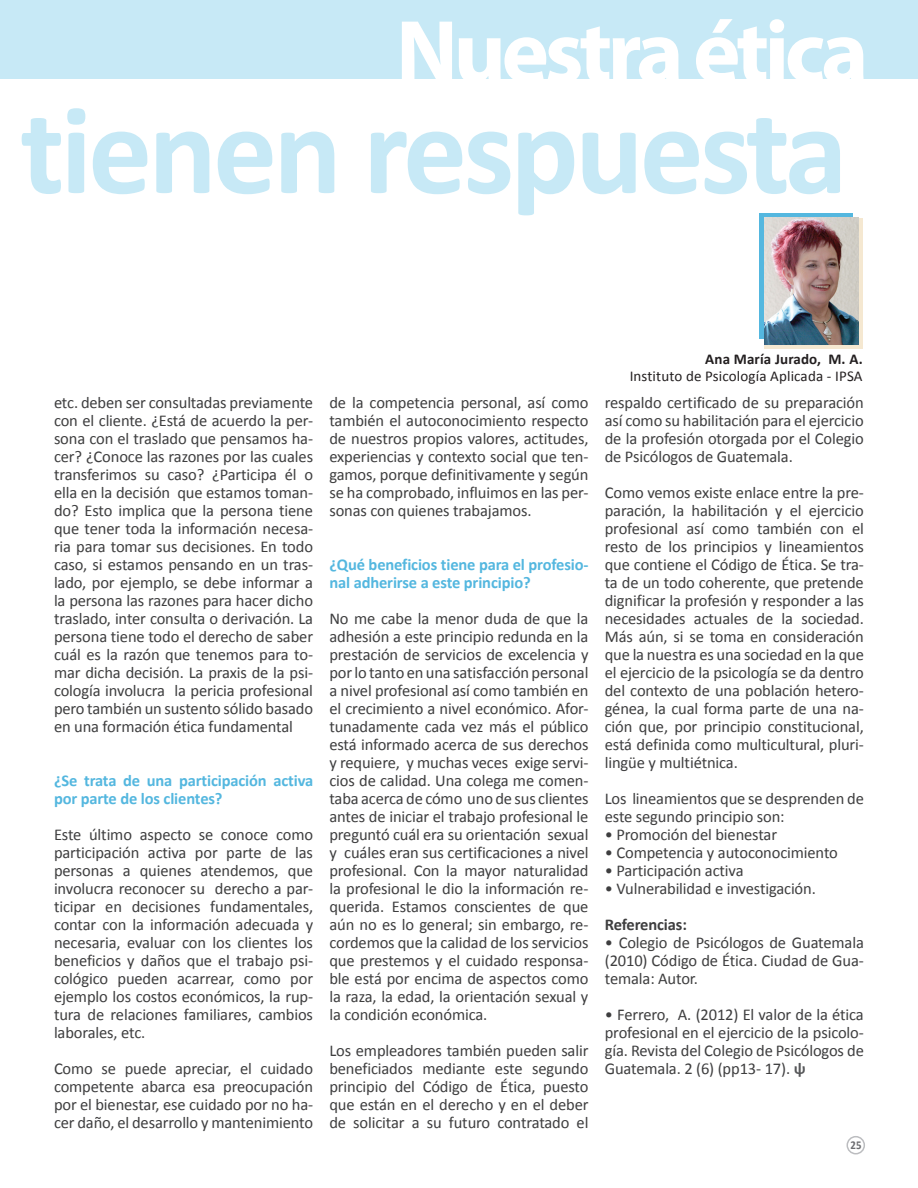
<style>
.page{position:relative;width:918px;height:1188px;background:#fff}
.page>*{position:absolute;margin:0;border:0;box-sizing:border-box;transform-origin:0 0}
.t1{font:700 127.5px "Calibri";letter-spacing:-.03em;color:#c7e9f6}
.t2{font:700 90px "Myriad Pro";letter-spacing:-.05em;color:#fff}
.t3{font:16.5px/18px "Calibri";letter-spacing:-.01em;color:#3e3e3f;text-align:justify}
.t4{font:700 16.5px/18px "Calibri";letter-spacing:-.01em;color:#54b7df}
.t5{font:700 16.5px "Calibri";letter-spacing:-.01em;color:#3e3e3f}
.t6{font:15px "Calibri";letter-spacing:.01em;color:#231f20}
.t7{font:700 15px "Calibri";letter-spacing:.01em;color:#231f20}
.t8{font:700 12px "Calibri";color:#6c6d70;scale:.9 1}
.s1{font-weight:700;color:#57585a}
</style>
<div class="page">
<div style="left:847px;top:1136px;width:18px;height:18px;border:2px solid #bcbdc0;border-radius:50%"></div>
<div style="left:0;top:0;width:918px;height:78px;background:#c7e9f6"></div>
<div style="left:759px;top:214px;width:93px;height:125px;background:#54b7df"></div>
<svg style="left:764px;top:218px;width:99px;height:131px"></svg>
<img style="left:764px;top:218px;width:94px;height:127px">
<h2 class="t2" style="left:396px;top:-7px;width:474px">Nuestra ética</h2>
<h1 class="t1" style="left:20px;top:71px;width:829px">tienen respuesta</h1>
<p class="t3" style="left:54px;top:394px;width:261px">etc. deben ser consultadas previamente con el cliente. ¿Está de acuerdo la per&shy;sona con el traslado que pensamos ha&shy;cer? ¿Conoce las razones por las cuales transferimos su caso? ¿Participa él o ella en la decisión que estamos toman&shy;do? Esto implica que la persona tiene que tener toda la información necesa&shy;ria para tomar sus decisiones. En todo caso, si estamos pensando en un tras&shy;lado, por ejemplo, se debe informar a la persona las razones para hacer dicho traslado, inter consulta o derivación. La persona tiene todo el derecho de saber cuál es la razón que tenemos para to&shy;mar dicha decisión. La praxis de la psi&shy;cología involucra la pericia profesional pero también un sustento sólido basado en una formación ética fundamental</p>
<p class="t4" style="left:54px;top:772px;width:261px">¿Se trata de una participación activa por parte de los clientes?</p>
<p class="t3" style="left:54px;top:826px;width:261px">Este último aspecto se conoce como participación activa por parte de las personas a quienes atendemos, que involucra reconocer su derecho a par&shy;ticipar en decisiones fundamentales, contar con la información adecuada y necesaria, evaluar con los clientes los beneficios y daños que el trabajo psi&shy;cológico pueden acarrear, como por ejemplo los costos económicos, la rup&shy;tura de relaciones familiares, cambios laborales, etc.</p>
<p class="t3" style="left:54px;top:1060px;width:261px">Como se puede apreciar, el cuidado competente abarca esa preocupación por el bienestar, ese cuidado por no ha&shy;cer daño, el desarrollo y mantenimiento</p>
<p class="t3" style="left:329px;top:394px;width:261px">de la competencia personal, así como también el autoconocimiento respecto de nuestros propios valores, actitudes, experiencias y contexto social que ten&shy;gamos, porque definitivamente y según se ha comprobado, influimos en las per&shy;sonas con quienes trabajamos.</p>
<p class="t4" style="left:329px;top:556px;width:261px">¿Qué beneficios tiene para el profesio&shy;nal adherirse a este principio?</p>
<p class="t3" style="left:329px;top:610px;width:261px">No me cabe la menor duda de que la adhesión a este principio redunda en la prestación de servicios de excelencia y por lo tanto en una satisfacción personal a nivel profesional así como también en el crecimiento a nivel económico. Afor&shy;tunadamente cada vez más el público está informado acerca de sus derechos y requiere, y muchas veces exige servi&shy;cios de calidad. Una colega me comen&shy;taba acerca de cómo uno de sus clientes antes de iniciar el trabajo profesional le preguntó cuál era su orientación sexual y cuáles eran sus certificaciones a nivel profesional. Con la mayor naturalidad la profesional le dio la información re&shy;querida. Estamos conscientes de que aún no es lo general; sin embargo, re&shy;cordemos que la calidad de los servicios que prestemos y el cuidado responsa&shy;ble está por encima de aspectos como la raza, la edad, la orientación sexual y la condición económica.</p>
<p class="t3" style="left:329px;top:1042px;width:261px">Los empleadores también pueden salir beneficiados mediante este segundo principio del Código de Ética, puesto que están en el derecho y en el deber de solicitar a su futuro contratado el</p>
<p class="t7" style="left:705px;top:350px;width:159px">Ana María Jurado, M. A.</p>
<p class="t6" style="left:630px;top:367px;width:234px">Instituto de Psicología Aplicada - IPSA</p>
<p class="t3" style="left:605px;top:394px;width:261px">respaldo certificado de su preparación así como su habilitación para el ejercicio de la profesión otorgada por el Colegio de Psicólogos de Guatemala.</p>
<p class="t3" style="left:605px;top:484px;width:261px">Como vemos existe enlace entre la pre&shy;paración, la habilitación y el ejercicio profesional así como también con el resto de los principios y lineamientos que contiene el Código de Ética. Se tra&shy;ta de un todo coherente, que pretende dignificar la profesión y responder a las necesidades actuales de la sociedad.<br>Más aún, si se toma en consideración que la nuestra es una sociedad en la que el ejercicio de la psicología se da dentro del contexto de una población hetero&shy;génea, la cual forma parte de una na&shy;ción que, por principio constitucional, está definida como multicultural, pluri&shy;lingüe y multiétnica.</p>
<p class="t3" style="left:605px;top:790px;width:261px">Los lineamientos que se desprenden de este segundo principio son:</p>
<p class="t3" style="left:605px;top:826px;width:174px">• Promoción del bienestar</p>
<p class="t3" style="left:605px;top:844px;width:235px">• Competencia y autoconocimiento</p>
<p class="t3" style="left:605px;top:862px;width:140px">• Participación activa</p>
<p class="t3" style="left:605px;top:880px;width:213px">• Vulnerabilidad e investigación.</p>
<p class="t5" style="left:605px;top:915px;width:84px">Referencias:</p>
<p class="t3" style="left:605px;top:934px;width:261px">• Colegio de Psicólogos de Guatemala (2010) Código de Ética. Ciudad de Gua&shy;temala: Autor.</p>
<p class="t3" style="left:605px;top:1006px;width:261px">• Ferrero, A. (2012) El valor de la ética profesional en el ejercicio de la psicolo&shy;gía. Revista del Colegio de Psicólogos de Guatemala. 2 (6) (pp13- 17). <span class="s1">ψ</span></p>
<p class="t8" style="left:851px;top:1138px;width:14px">25</p>
</div>
